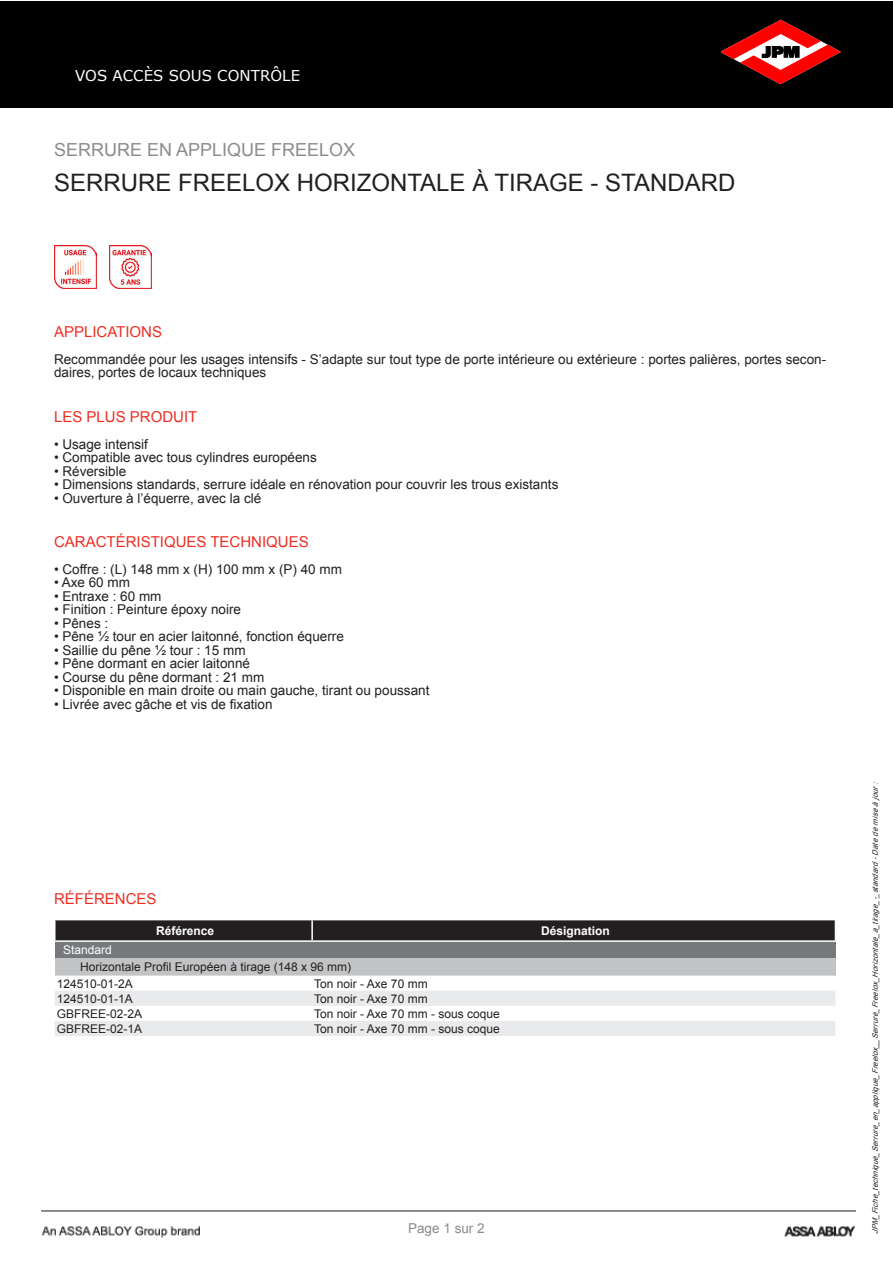
<style>
.page{position:relative;width:893px;height:1263px;background:#fff}
.page>*{position:absolute;margin:0;border:0;box-sizing:border-box;transform-origin:0 0}
.t1{font:24px "Arial";color:#231f20}
.t2{font:18px "Arial";color:#8a8c8f}
.t3{font:15px "Arial";color:#ee2e22}
.t4{font:15px "Verdana";letter-spacing:.005em;color:#fff}
.t5{font:15px "Calibri";color:#808080}
.t6{font:13.5px/13.5px "Arial";color:#231f20}
.t7{font:13.5px "Arial";color:#8a8c8f}
.t8{font:12px/16.2px "Arial";color:#231f20}
.t9{font:700 12px "Arial";color:#fff}
.t10{font:12px "Arial";color:#fff}
.t11{font:italic 7.5px "Arial";color:#231f20}
</style>
<div class="page">
<div style="left:0;top:1px;width:893px;height:106px;background:#000"></div>
<img style="left:41px;top:1210px;width:816px;height:28px">
<svg style="left:721px;top:20px;width:119px;height:64px"></svg>
<div style="left:368px;top:1224px;width:157px;height:29px;background:#fff"></div>
<img style="left:54px;top:245px;width:43px;height:43px">
<img style="left:109px;top:245px;width:43px;height:43px">
<div style="left:55px;top:941px;width:780px;height:17px;background:#76787b"></div>
<div style="left:55px;top:958px;width:780px;height:17px;background:#c2c3c5"></div>
<svg style="left:55px;top:975px;width:780px;height:61px"></svg>
<hr style="left:54px;top:940px;width:258px;height:2px;background:#fff">
<svg style="left:55px;top:920px;width:781px;height:21px;background:#2a2627"></svg>
<hr style="left:312px;top:940px;width:524px;height:2px;background:#fff">
<p class="t4" style="left:75px;top:66px;width:227px">VOS ACCÈS SOUS CONTRÔLE</p>
<h2 class="t2" style="left:54px;top:138px;width:303px">SERRURE EN APPLIQUE FREELOX</h2>
<h1 class="t1" style="left:54px;top:167px;width:683px">SERRURE FREELOX HORIZONTALE À TIRAGE - STANDARD</h1>
<p class="t3" style="left:54px;top:322px;width:110px">APPLICATIONS</p>
<p class="t6" style="left:54px;top:352px;width:774px">Recommandée pour les usages intensifs - S’adapte sur tout type de porte intérieure ou extérieure : portes palières, portes secon&shy;daires, portes de locaux techniques</p>
<p class="t3" style="left:54px;top:406px;width:145px">LES PLUS PRODUIT</p>
<p class="t6" style="left:54px;top:437px;width:96px">• Usage intensif</p>
<p class="t6" style="left:54px;top:451px;width:264px">• Compatible avec tous cylindres européens</p>
<p class="t6" style="left:54px;top:464px;width:74px">• Réversible</p>
<p class="t6" style="left:54px;top:478px;width:506px">• Dimensions standards, serrure idéale en rénovation pour couvrir les trous existants</p>
<p class="t6" style="left:54px;top:491px;width:209px">• Ouverture à l’équerre, avec la clé</p>
<p class="t3" style="left:54px;top:532px;width:256px">CARACTÉRISTIQUES TECHNIQUES</p>
<p class="t6" style="left:54px;top:562px;width:290px">• Coffre : (L) 148 mm x (H) 100 mm x (P) 40 mm</p>
<p class="t6" style="left:54px;top:576px;width:78px">• Axe 60 mm</p>
<p class="t6" style="left:54px;top:589px;width:109px">• Entraxe : 60 mm</p>
<p class="t6" style="left:54px;top:603px;width:189px">• Finition : Peinture époxy noire</p>
<p class="t6" style="left:54px;top:616px;width:56px">• Pênes :</p>
<p class="t6" style="left:54px;top:630px;width:291px">• Pêne ½ tour en acier laitonné, fonction équerre</p>
<p class="t6" style="left:54px;top:643px;width:193px">• Saillie du pêne ½ tour : 15 mm</p>
<p class="t6" style="left:54px;top:657px;width:198px">• Pêne dormant en acier laitonné</p>
<p class="t6" style="left:54px;top:670px;width:212px">• Course du pêne dormant : 21 mm</p>
<p class="t6" style="left:54px;top:684px;width:377px">• Disponible en main droite ou main gauche, tirant ou poussant</p>
<p class="t6" style="left:54px;top:697px;width:220px">• Livrée avec gâche et vis de fixation</p>
<p class="t3" style="left:54px;top:889px;width:104px">RÉFÉRENCES</p>
<p class="t9" style="left:156px;top:922px;width:60px">Référence</p>
<p class="t9" style="left:541px;top:922px;width:70px">Désignation</p>
<p class="t10" style="left:63px;top:942px;width:50px">Standard</p>
<p class="t8" style="left:57px;top:959px;width:296px;text-indent:23px">Horizontale Profil Européen à tirage (148 x 96 mm)<br>124510-01-2A</p>
<p class="t8" style="left:314px;top:975px;width:115px">Ton noir - Axe 70 mm</p>
<p class="t8" style="left:57px;top:990px;width:78px">124510-01-1A</p>
<p class="t8" style="left:314px;top:990px;width:115px">Ton noir - Axe 70 mm</p>
<p class="t8" style="left:57px;top:1005px;width:87px">GBFREE-02-2A</p>
<p class="t8" style="left:314px;top:1005px;width:187px">Ton noir - Axe 70 mm - sous coque</p>
<p class="t8" style="left:57px;top:1021px;width:87px">GBFREE-02-1A</p>
<p class="t8" style="left:314px;top:1021px;width:187px">Ton noir - Axe 70 mm - sous coque</p>
<p class="t5" style="left:410px;top:1218px;width:75px">Page 1 sur 1</p>
<p class="t7" style="left:408px;top:1220px;width:78px">Page 1 sur 2</p>
<p class="t11" style="left:870px;top:1234px;width:457px;rotate:-90deg">JPM_Fiche_technique_Serrure_en_applique_Freelox__Serrure_Freelox_Horizontale_a_tirage_-_standard-Datedemiseàjour:</p>
</div>
